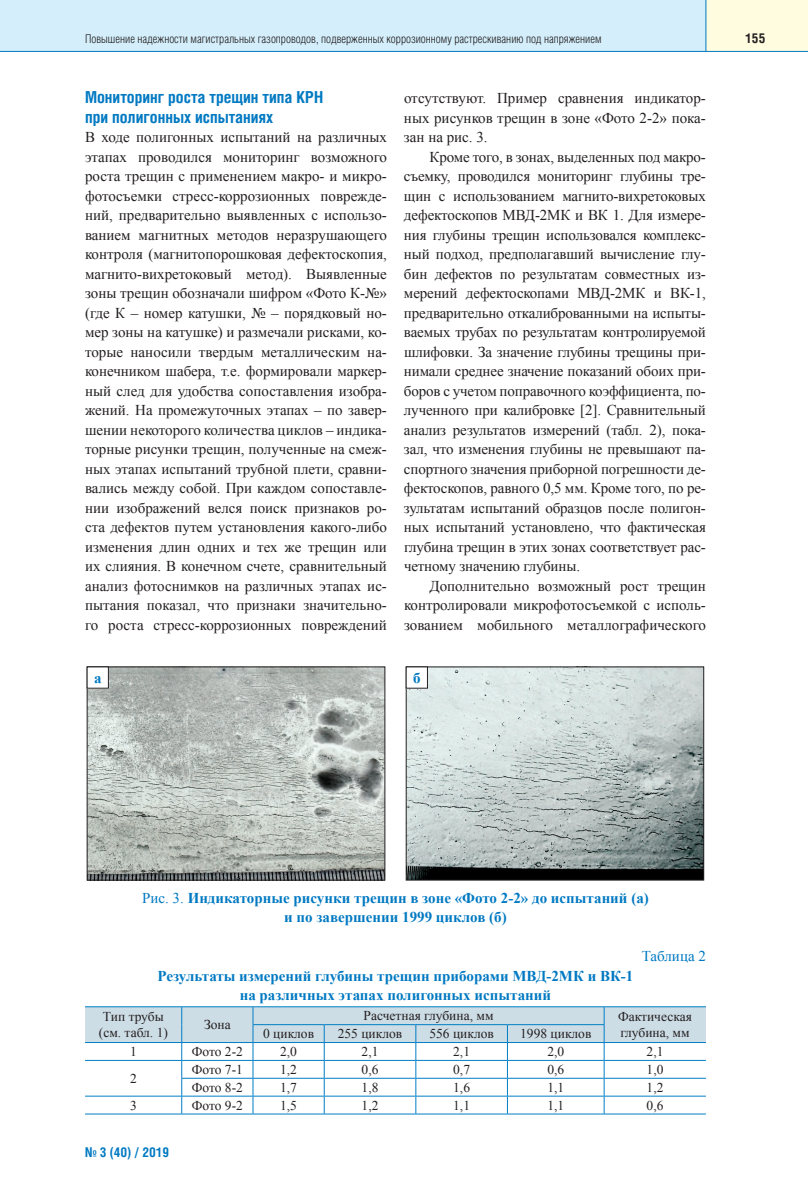
<style>
.page{position:relative;width:808px;height:1191px;background:#fff}
.page>*{position:absolute;margin:0;border:0;box-sizing:border-box;transform-origin:0 0}
.t1{font:700 16.5px/19.5px "Helios Cond";color:#0079c2}
.t2{font:15px/19.5px "Times New Roman";color:#231f20;text-align:justify}
.t3{font:700 15px/19.5px "Times New Roman";color:#0079c2;text-align:center}
.t4{font:15px "Times New Roman";color:#0079c2}
.t5{font:13.5px/16.2px "Times New Roman";color:#231f20;text-align:center}
.t6{font:700 13.5px "Helios Cond";color:#0079c2}
.t7{font:700 13.5px "Helios Cond";color:#231f20}
.t8{font:300 12px "Helios Cond";color:#231f20}
.s1{font-weight:400}
</style>
<div class="page">
<div style="left:0;top:0;width:706px;height:51px;background:#d4effb"></div>
<div style="left:706px;top:0;width:102px;height:51px;background:#fffce0"></div>
<hr style="left:0;top:51px;width:808px;height:1px;background:#0079c2">
<hr style="left:705px;top:0;width:1px;height:51px;background:#0079c2">
<img style="left:89px;top:668px;width:294px;height:210px">
<div style="left:87px;top:666px;width:298px;height:214px;border:1px solid #231f20"></div>
<img style="left:408px;top:668px;width:294px;height:210px">
<div style="left:406px;top:666px;width:298px;height:214px;border:1px solid #231f20"></div>
<div style="left:87px;top:667px;width:21px;height:21px;background:#fff"></div>
<div style="left:87px;top:666px;width:22px;height:22px;border:1px solid #231f20"></div>
<div style="left:406px;top:667px;width:21px;height:21px;background:#fff"></div>
<div style="left:406px;top:666px;width:22px;height:22px;border:1px solid #231f20"></div>
<svg style="left:85px;top:1007px;width:621px;height:106px"></svg>
<hr style="left:85px;top:1113px;width:621px;height:1px;background:#007ec5">
<hr style="left:85px;top:1006px;width:621px;height:1px;background:#007ec5">
<hr style="left:85px;top:1042px;width:621px;height:1px;background:#007ec5">
<p class="t8" style="left:85px;top:34px;width:518px">Повышение надежности магистральных газопроводов, подверженных коррозионному растрескиванию под напряжением</p>
<p class="t7" style="left:745px;top:33px;width:21px">155</p>
<p class="t1" style="left:85px;top:89px;width:240px">Мониторинг роста трещин типа КРН при полигонных испытаниях</p>
<p class="t2" style="left:85px;top:127px;width:303px">В ходе полигонных испытаний на различных этапах проводился мониторинг возможного роста трещин с применением макро- и микро&shy;фотосъемки стресс-коррозионных поврежде&shy;ний, предварительно выявленных с использо&shy;ванием магнитных методов неразрушающего контроля (магнитопорошковая дефектоскопия, магнито-вихретоковый метод). Выявленные зоны трещин обозначали шифром «Фото К-№» (где К – номер катушки, № – порядковый но&shy;мер зоны на катушке) и размечали рисками, ко&shy;торые наносили твердым металлическим на&shy;конечником шабера, т.е. формировали маркер&shy;ный след для удобства сопоставления изобра&shy;жений. На промежуточных этапах – по завер&shy;шении некоторого количества циклов – индика&shy;торные рисунки трещин, полученные на смеж&shy;ных этапах испытаний трубной плети, сравни&shy;вались между собой. При каждом сопоставле&shy;нии изображений велся поиск признаков ро&shy;ста дефектов путем установления какого-либо изменения длин одних и тех же трещин или их слияния. В конечном счете, сравнительный анализ фотоснимков на различных этапах ис&shy;пытания показал, что признаки значительно&shy;го роста стресс-коррозионных повреждений</p>
<p class="t2" style="left:404px;top:88px;width:303px">отсутствуют. Пример сравнения индикатор&shy;ных рисунков трещин в зоне «Фото 2-2» пока&shy;зан на рис. 3.</p>
<p class="t2" style="left:404px;top:147px;width:303px;text-indent:26px">Кроме того, в зонах, выделенных под макро&shy;съемку, проводился мониторинг глубины тре&shy;щин с использованием магнито-вихретоковых дефектоскопов МВД-2МК и ВК 1. Для измере&shy;ния глубины трещин использовался комплекс&shy;ный подход, предполагавший вычисление глу&shy;бин дефектов по результатам совместных из&shy;мерений дефектоскопами МВД-2МК и ВК-1, предварительно откалиброванными на испыты&shy;ваемых трубах по результатам контролируемой шлифовки. За значение глубины трещины при&shy;нимали среднее значение показаний обоих при&shy;боров с учетом поправочного коэффициента, по&shy;лученного при калибровке [2]. Сравнительный анализ результатов измерений (табл. 2), пока&shy;зал, что изменения глубины не превышают па&shy;спортного значения приборной погрешности де&shy;фектоскопов, равного 0,5 мм. Кроме того, по ре&shy;зультатам испытаний образцов после полигон&shy;ных испытаний установлено, что фактическая глубина трещин в этих зонах соответствует рас&shy;четному значению глубины.</p>
<p class="t2" style="left:404px;top:576px;width:303px;text-indent:26px">Дополнительно возможный рост трещин контролировали микрофотосъемкой с исполь&shy;зованием мобильного металлографического</p>
<p class="t3" style="left:94px;top:668px;width:9px">а</p>
<p class="t3" style="left:413px;top:668px;width:9px">б</p>
<p class="t3" style="left:142px;top:888px;width:508px"><span class="s1">Рис. 3.</span> Индикаторные рисунки трещин в зоне «Фото 2-2» до испытаний (а) и по завершении 1999 циклов (б)</p>
<p class="t4" style="left:642px;top:948px;width:66px">Таблица 2</p>
<p class="t3" style="left:158px;top:966px;width:477px">Результаты измерений глубины трещин приборами МВД-2МК и ВК-1 на различных этапах полигонных испытаний</p>
<p class="t5" style="left:99px;top:1008px;width:71px">Тип трубы (см. табл. 1)</p>
<p class="t5" style="left:204px;top:1016px;width:28px">Зона</p>
<p class="t5" style="left:364px;top:1007px;width:132px">Расчетная глубина, мм</p>
<p class="t5" style="left:618px;top:1008px;width:75px">Фактическая</p>
<p class="t5" style="left:263px;top:1025px;width:52px">0 циклов</p>
<p class="t5" style="left:338px;top:1025px;width:66px">255 циклов</p>
<p class="t5" style="left:429px;top:1025px;width:66px">556 циклов</p>
<p class="t5" style="left:520px;top:1025px;width:73px">1998 циклов</p>
<p class="t5" style="left:620px;top:1024px;width:71px">глубина, мм</p>
<p class="t5" style="left:130px;top:1043px;width:8px">1</p>
<p class="t5" style="left:192px;top:1043px;width:53px">Фото 2-2</p>
<p class="t5" style="left:280px;top:1043px;width:18px">2,0</p>
<p class="t5" style="left:362px;top:1043px;width:18px">2,1</p>
<p class="t5" style="left:453px;top:1043px;width:18px">2,1</p>
<p class="t5" style="left:547px;top:1043px;width:18px">2,0</p>
<p class="t5" style="left:647px;top:1043px;width:18px">2,1</p>
<p class="t5" style="left:130px;top:1070px;width:8px">2</p>
<p class="t5" style="left:192px;top:1061px;width:53px">Фото 7-1</p>
<p class="t5" style="left:280px;top:1061px;width:18px">1,2</p>
<p class="t5" style="left:362px;top:1061px;width:18px">0,6</p>
<p class="t5" style="left:453px;top:1061px;width:18px">0,7</p>
<p class="t5" style="left:547px;top:1061px;width:18px">0,6</p>
<p class="t5" style="left:647px;top:1061px;width:18px">1,0</p>
<p class="t5" style="left:192px;top:1079px;width:53px">Фото 8-2</p>
<p class="t5" style="left:280px;top:1079px;width:18px">1,7</p>
<p class="t5" style="left:362px;top:1079px;width:18px">1,8</p>
<p class="t5" style="left:453px;top:1079px;width:18px">1,6</p>
<p class="t5" style="left:547px;top:1079px;width:18px">1,1</p>
<p class="t5" style="left:647px;top:1079px;width:18px">1,2</p>
<p class="t5" style="left:130px;top:1097px;width:8px">3</p>
<p class="t5" style="left:192px;top:1097px;width:53px">Фото 9-2</p>
<p class="t5" style="left:280px;top:1097px;width:18px">1,5</p>
<p class="t5" style="left:362px;top:1097px;width:18px">1,2</p>
<p class="t5" style="left:453px;top:1097px;width:18px">1,1</p>
<p class="t5" style="left:547px;top:1097px;width:18px">1,1</p>
<p class="t5" style="left:647px;top:1097px;width:18px">0,6</p>
<p class="t6" style="left:85px;top:1147px;width:86px">№ 3 (40) / 2019</p>
</div>
